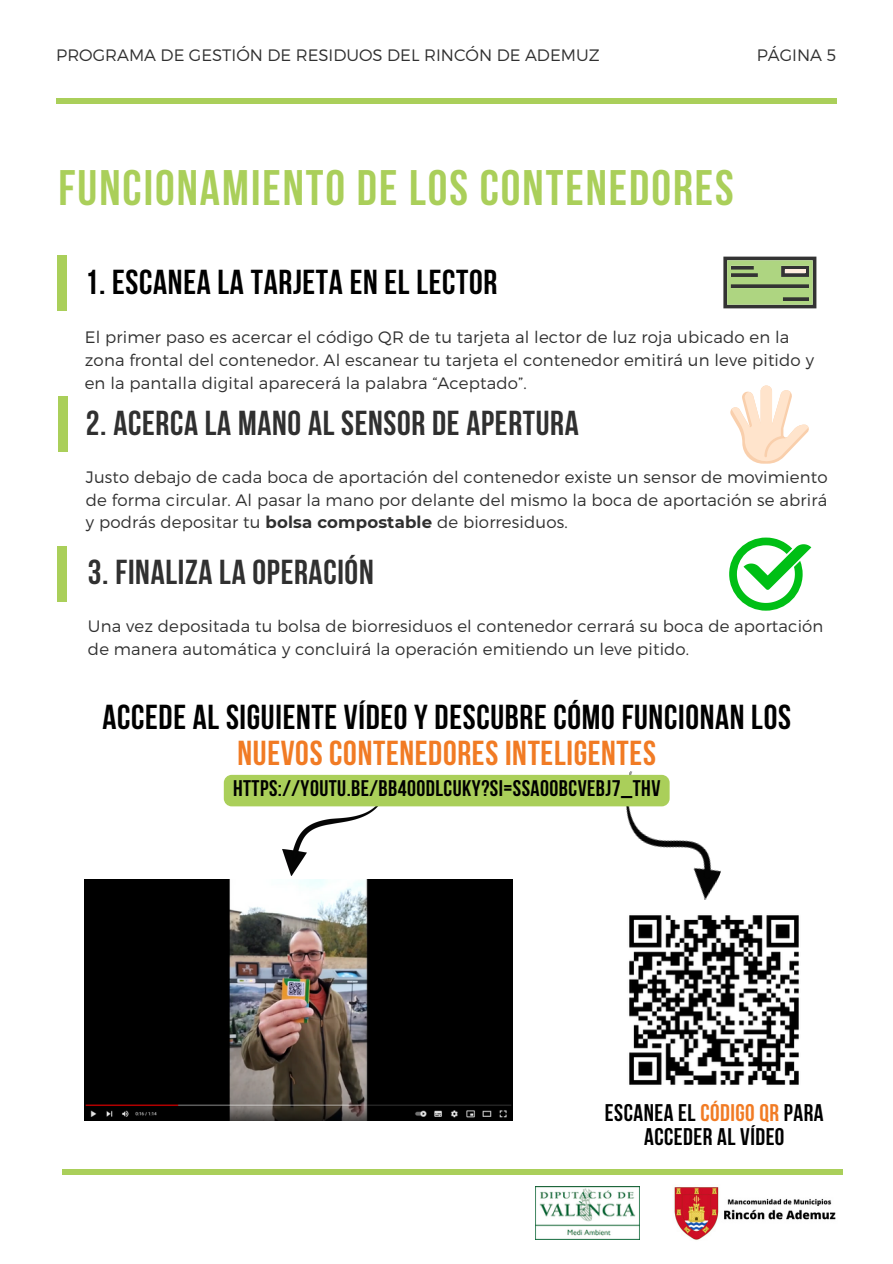
<style>
.page{position:relative;width:893px;height:1264px;background:#fff}
.page>*{position:absolute;margin:0;border:0;box-sizing:border-box;transform-origin:0 0}
.t1{font:700 49.65px "Bebas Neue";letter-spacing:.04em;color:#aacf5a}
.t2{font:700 34.5px/36px "Bebas Neue";letter-spacing:.02em;color:#000;text-align:center}
.t3{font:700 34.5px "Bebas Neue";letter-spacing:.02em;color:#303030}
.t4{font:700 24px/24.8px "Bebas Neue";letter-spacing:.02em;color:#000;text-align:center}
.t5{font:700 22.5px "Bebas Neue";letter-spacing:.02em;color:#000}
.t6{font:300 16.5px/22.5px "Montserrat";letter-spacing:.01em;color:#303030}
.s1{font-weight:700}
.s2{color:#f17b24}
</style>
<div class="page">
<div style="left:57px;top:98px;width:780px;height:6px;background:#aacf5a"></div>
<div style="left:62px;top:1168px;width:780px;height:6px;background:#aacf5a"></div>
<div style="left:57px;top:255px;width:9px;height:55px;background:#aacf5a"></div>
<div style="left:58px;top:396px;width:9px;height:55px;background:#aacf5a"></div>
<div style="left:58px;top:546px;width:9px;height:55px;background:#aacf5a"></div>
<svg style="left:723px;top:256px;width:93px;height:52px;background:#849c69"></svg>
<hr style="left:784px;top:269px;width:21px;height:4px;background:#ffeddf">
<svg style="left:730px;top:385px;width:79px;height:78px"></svg>
<svg style="left:729px;top:537px;width:82px;height:73px"></svg>
<img style="left:85px;top:879px;width:427px;height:241px">
<img style="left:629px;top:915px;width:170px;height:170px">
<img style="left:597px;top:771px;width:124px;height:129px">
<img style="left:282px;top:806px;width:105px;height:69px">
<div style="left:224px;top:774px;width:445px;height:32px;background:#aacf5a;border-radius:8px"></div>
<img style="left:674px;top:1187px;width:162px;height:53px">
<img style="left:535px;top:1186px;width:104px;height:53px">
<p class="t6" style="left:56px;top:43px;width:545px">PROGRAMA DE GESTIÓN DE RESIDUOS DEL RINCÓN DE ADEMUZ</p>
<p class="t6" style="left:756px;top:43px;width:81px">PÁGINA 5</p>
<p class="t1" style="left:59px;top:167px;width:676px">FUNCIONAMIENTO DE LOS CONTENEDORES</p>
<p class="t2" style="left:85px;top:267px;width:414px">1. ESCANEA LA TARJETA EN EL LECTOR</p>
<p class="t6" style="left:85px;top:325px;width:730px">El primer paso es acercar el código QR de tu tarjeta al lector de luz roja ubicado en la zona frontal del contenedor. Al escanear tu tarjeta el contenedor emitirá un leve pitido y en la pantalla digital aparecerá la palabra “Aceptado”.</p>
<p class="t3" style="left:86px;top:409px;width:494px">2. ACERCA LA MANO AL SENSOR DE APERTURA</p>
<p class="t6" style="left:86px;top:465px;width:743px;text-align:justify">Justo debajo de cada boca de aportación del contenedor existe un sensor de movimiento de forma circular. Al pasar la mano por delante del mismo la boca de aportación se abrirá y podrás depositar tu <span class="s1">bolsa compostable</span> de biorresiduos.</p>
<p class="t3" style="left:88px;top:558px;width:287px">3. FINALIZA LA OPERACIÓN</p>
<p class="t6" style="left:88px;top:614px;width:737px">Una vez depositada tu bolsa de biorresiduos el contenedor cerrará su boca de aportación de manera automática y concluirá la operación emitiendo un leve pitido.</p>
<p class="t2" style="left:102px;top:702px;width:690px">ACCEDE AL SIGUIENTE VÍDEO Y DESCUBRE CÓMO FUNCIONAN LOS<br><span class="s2">NUEVOS CONTENEDORES INTELIGENTES</span></p>
<p class="t5" style="left:233px;top:779px;width:429px">HTTPS://YOUTU.BE/BB4OODLCUKY?SI=SSAOOBCVEBJ7_THV</p>
<p class="t4" style="left:605px;top:1102px;width:220px">ESCANEA EL <span class="s2">CÓDIGO QR</span> PARA<br>ACCEDER AL VÍDEO</p>
</div>
